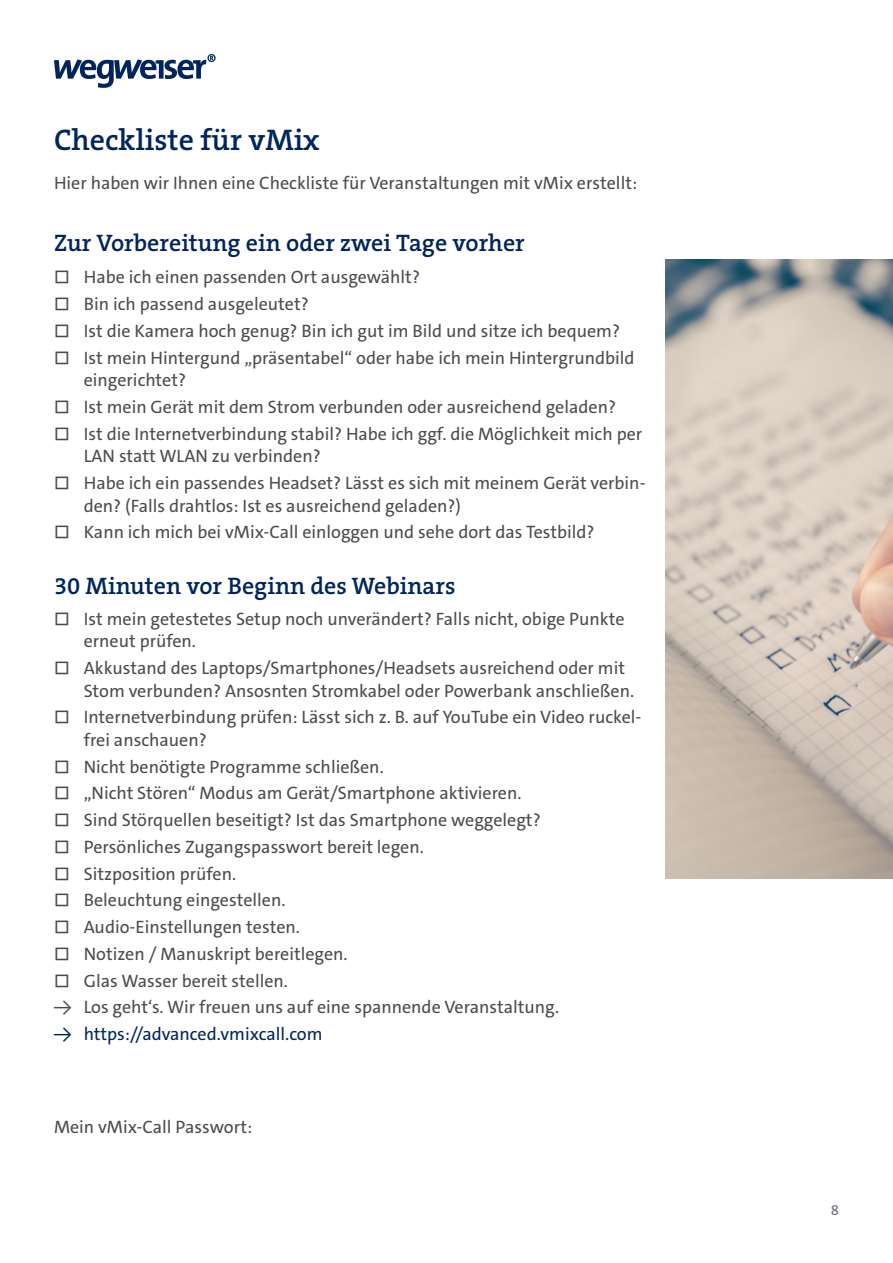
<style>
.page{position:relative;width:893px;height:1263px;background:#fff}
.page>*{position:absolute;margin:0;border:0;box-sizing:border-box;transform-origin:0 0}
.Headline_1{font:600 30px "The Serif B W6";color:#00255d}
.Headline_2{font:600 24px "The Serif B W6";color:#00255d}
.Standard_Fließtext{font:18px/22.5px "The Sans C5";color:#4b4c4d}
.t1{font:18px "The Sans C5";color:#00255d}
.t2{font:15px "The Sans C5";color:#67717e}
</style>
<div class="page">
<svg style="left:54px;top:54px;width:162px;height:34px"></svg>
<img style="left:666px;top:259px;width:227px;height:620px">
<p class="Headline_1" style="left:54px;top:120px;width:267px">Checkliste für vMix</p>
<p class="Standard_Fließtext" style="left:54px;top:172px;width:585px">Hier haben wir Ihnen eine Checkliste für Veranstaltungen mit vMix erstellt:</p>
<p class="Headline_2" style="left:54px;top:227px;width:472px">Zur Vorbereitung ein oder zwei Tage vorher</p>
<p class="Standard_Fließtext" style="left:54px;top:266px;width:367px">☐ Habe ich einen passenden Ort ausgewählt?</p>
<p class="Standard_Fließtext" style="left:54px;top:293px;width:256px">☐ Bin ich passend ausgeleutet?</p>
<p class="Standard_Fließtext" style="left:54px;top:320px;width:568px">☐ Ist die Kamera hoch genug? Bin ich gut im Bild und sitze ich bequem?</p>
<p class="Standard_Fließtext" style="left:84px;top:347px;width:552px;text-indent:-30px">☐ Ist mein Hintergund „präsentabel“ oder habe ich mein Hintergrundbild eingerichtet?</p>
<p class="Standard_Fließtext" style="left:54px;top:396px;width:563px">☐ Ist mein Gerät mit dem Strom verbunden oder ausreichend geladen?</p>
<p class="Standard_Fließtext" style="left:84px;top:423px;width:560px;text-indent:-30px">☐ Ist die Internetverbindung stabil? Habe ich ggf. die Möglichkeit mich per<br>LAN statt WLAN zu verbinden?</p>
<p class="Standard_Fließtext" style="left:84px;top:472px;width:563px;text-indent:-30px">☐ Habe ich ein passendes Headset? Lässt es sich mit meinem Gerät verbin&shy;den? (Falls drahtlos: Ist es ausreichend geladen?)</p>
<p class="Standard_Fließtext" style="left:54px;top:521px;width:542px">☐ Kann ich mich bei vMix-Call einloggen und sehe dort das Testbild?</p>
<p class="Headline_2" style="left:54px;top:570px;width:403px">30 Minuten vor Beginn des Webinars</p>
<p class="Standard_Fließtext" style="left:84px;top:608px;width:542px;text-indent:-30px">☐ Ist mein getestetes Setup noch unverändert? Falls nicht, obige Punkte erneut prüfen.</p>
<p class="Standard_Fließtext" style="left:84px;top:657px;width:552px;text-indent:-30px">☐ Akkustand des Laptops/Smartphones/Headsets ausreichend oder mit<br>Stom verbunden? Ansosnten Stromkabel oder Powerbank anschließen.</p>
<p class="Standard_Fließtext" style="left:84px;top:706px;width:559px;text-indent:-30px">☐ Internetverbindung prüfen: Lässt sich z. B. auf YouTube ein Video ruckel&shy;frei anschauen?</p>
<p class="Standard_Fließtext" style="left:54px;top:755px;width:331px">☐ Nicht benötigte Programme schließen.</p>
<p class="Standard_Fließtext" style="left:54px;top:782px;width:469px">☐ „Nicht Stören“ Modus am Gerät/Smartphone aktivieren.</p>
<p class="Standard_Fließtext" style="left:54px;top:809px;width:488px">☐ Sind Störquellen beseitigt? Ist das Smartphone weggelegt?</p>
<p class="Standard_Fließtext" style="left:54px;top:836px;width:371px">☐ Persönliches Zugangspasswort bereit legen.</p>
<p class="Standard_Fließtext" style="left:54px;top:862px;width:184px">☐ Sitzposition prüfen.</p>
<p class="Standard_Fließtext" style="left:54px;top:889px;width:233px">☐ Beleuchtung eingestellen.</p>
<p class="Standard_Fließtext" style="left:54px;top:916px;width:247px">☐ Audio-Einstellungen testen.</p>
<p class="Standard_Fließtext" style="left:54px;top:943px;width:295px">☐ Notizen / Manuskript bereitlegen.</p>
<p class="Standard_Fließtext" style="left:54px;top:969px;width:235px">☐ Glas Wasser bereit stellen.</p>
<p class="Standard_Fließtext" style="left:54px;top:996px;width:507px">→ Los geht‘s. Wir freuen uns auf eine spannende Veranstaltung.</p>
<p class="t1" style="left:54px;top:1022px;width:270px">→ https://advanced.vmixcall.com</p>
<p class="Standard_Fließtext" style="left:54px;top:1116px;width:200px">Mein vMix-Call Passwort:</p>
<p class="t2" style="left:831px;top:1200px;width:10px">8</p>
</div>
